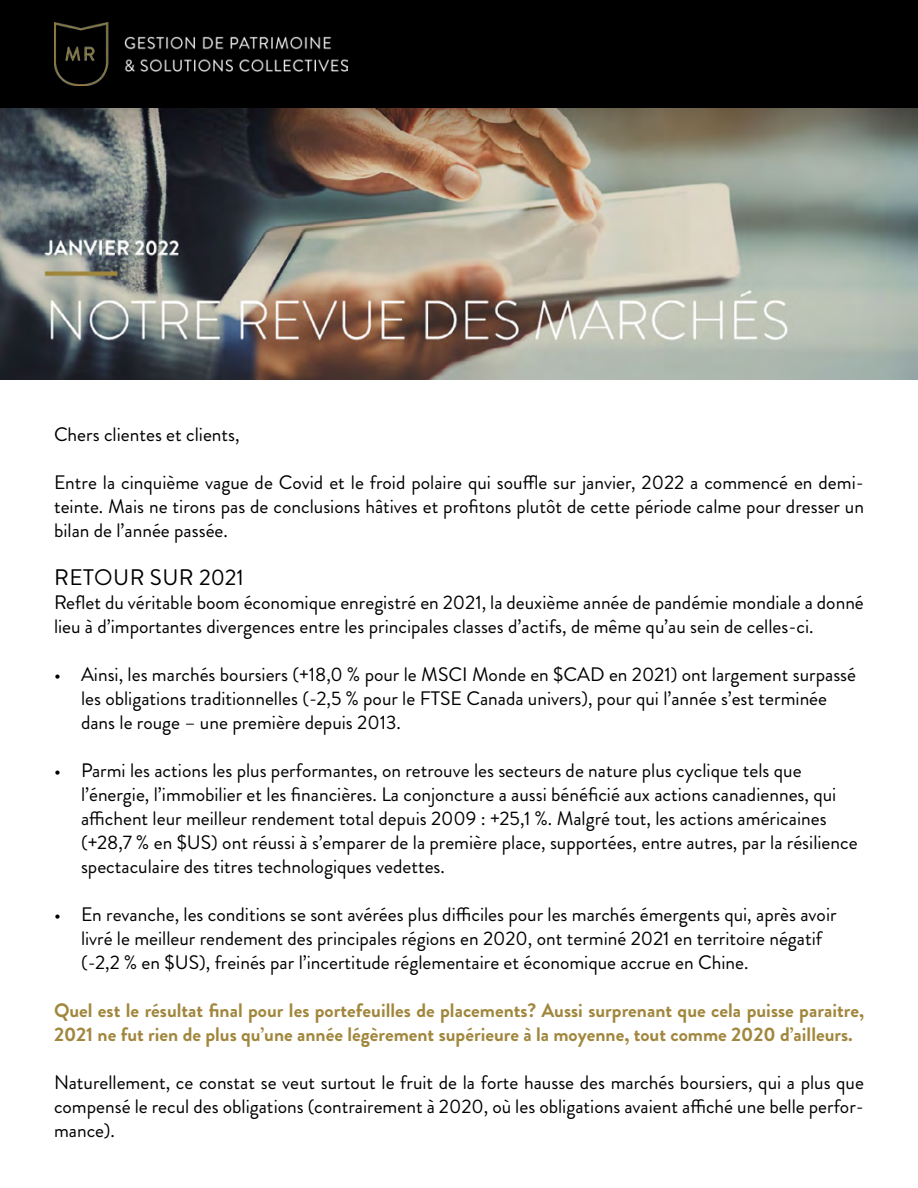
<style>
.page{position:relative;width:918px;height:1188px;background:#fff}
.page>*{position:absolute;margin:0;border:0;box-sizing:border-box;transform-origin:0 0}
.t1{font:22.5px "Brandon Grotesque";letter-spacing:.02em;color:#000}
.t2{font:19.5px/24px "Brandon Grotesque";color:#000}
.t3{font:700 19.5px/24px "Brandon Grotesque";color:#a1873d}
</style>
<div class="page">
<img style="left:0;top:108px;width:918px;height:271px">
<div style="left:0;top:0;width:918px;height:108px;background:#000"></div>
<img style="left:54px;top:23px;width:293px;height:62px">
<p class="t2" style="left:54px;top:423px;width:187px">Chers clientes et clients,</p>
<p class="t2" style="left:54px;top:471px;width:812px;text-align:justify">Entre la cinquième vague de Covid et le froid polaire qui souffle sur janvier, 2022 a commencé en demi&shy;teinte. Mais ne tirons pas de conclusions hâtives et profitons plutôt de cette période calme pour dresser un bilan de l’année passée.</p>
<p class="t1" style="left:54px;top:562px;width:191px">RETOUR SUR 2021</p>
<p class="t2" style="left:54px;top:591px;width:811px">Reflet du véritable boom économique enregistré en 2021, la deuxième année de pandémie mondiale a donné lieu à d’importantes divergences entre les principales classes d’actifs, de même qu’au sein de celles-ci.</p>
<p class="t2" style="left:81px;top:663px;width:777px;text-indent:-27px">• Ainsi, les marchés boursiers (+18,0 % pour le MSCI Monde en $CAD en 2021) ont largement surpassé les obligations traditionnelles (-2,5 % pour le FTSE Canada univers), pour qui l’année s’est terminée dans le rouge – une première depuis 2013.</p>
<p class="t2" style="left:81px;top:759px;width:778px;text-indent:-27px">• Parmi les actions les plus performantes, on retrouve les secteurs de nature plus cyclique tels que l’énergie, l’immobilier et les financières. La conjoncture a aussi bénéficié aux actions canadiennes, qui affichent leur meilleur rendement total depuis 2009 : +25,1 %. Malgré tout, les actions américaines (+28,7 % en $US) ont réussi à s’emparer de la première place, supportées, entre autres, par la résilience spectaculaire des titres technologiques vedettes.</p>
<p class="t2" style="left:81px;top:903px;width:757px;text-indent:-27px">• En revanche, les conditions se sont avérées plus difficiles pour les marchés émergents qui, après avoir livré le meilleur rendement des principales régions en 2020, ont terminé 2021 en territoire négatif (-2,2 % en $US), freinés par l’incertitude réglementaire et économique accrue en Chine.</p>
<p class="t3" style="left:54px;top:999px;width:812px">Quel est le résultat final pour les portefeuilles de placements? Aussi surprenant que cela puisse paraitre,<br>2021 ne fut rien de plus qu’une année légèrement supérieure à la moyenne, tout comme 2020 d’ailleurs.</p>
<p class="t2" style="left:54px;top:1071px;width:812px;text-align:justify">Naturellement, ce constat se veut surtout le fruit de la forte hausse des marchés boursiers, qui a plus que compensé le recul des obligations (contrairement à 2020, où les obligations avaient affiché une belle perfor&shy;mance).</p>
</div>
